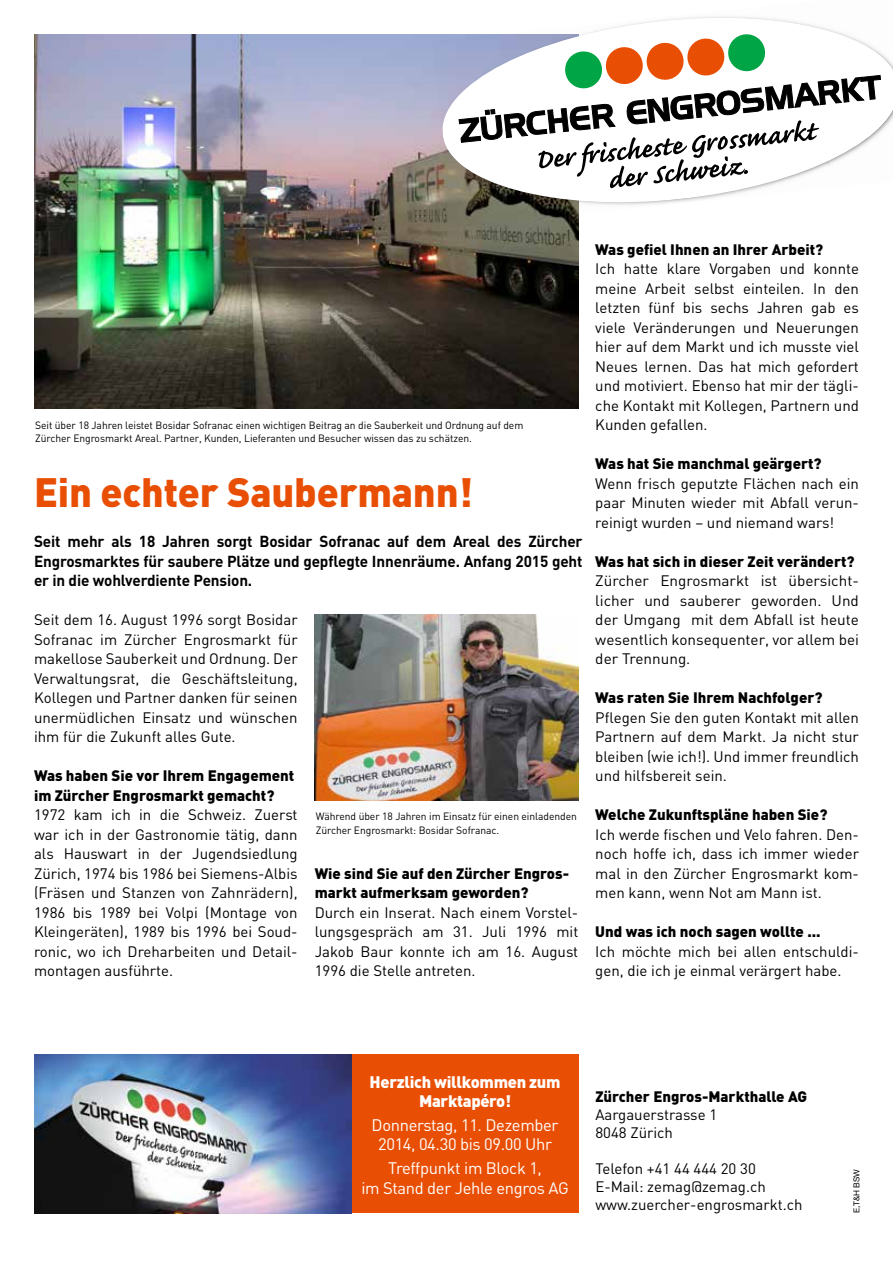
<style>
.page{position:relative;width:893px;height:1263px;background:#fff}
.page>*{position:absolute;margin:0;border:0;box-sizing:border-box;transform-origin:0 0}
.t1{font:900 40.5px "DIN";letter-spacing:-.005em;color:#e94f04}
.t2{font:16.5px/19.5px "DIN";letter-spacing:-.02em;color:#fff;text-align:center}
.t3{font:900 16.5px/19.5px "DIN";letter-spacing:-.02em;color:#fff;text-align:center}
.t4{font:700 15.75px/19.5px "DIN";letter-spacing:-.01em;color:#000;text-align:justify}
.t5{font:15px/19.5px "DIN";color:#000;text-align:justify}
.t6{font:900 15px/19.5px "DIN";color:#000}
.t7{font:10.5px/13.5px "DIN";letter-spacing:-.005em;color:#000}
.t8{font:8.25px "Helvetica Neue";color:#000}
</style>
<div class="page">
<img style="left:34px;top:34px;width:544px;height:375px">
<img style="left:315px;top:614px;width:263px;height:187px">
<img style="left:432px;top:34px;width:4px;height:133px">
<img style="left:445px;top:213px;width:134px;height:14px">
<svg style="left:436px;top:16px;width:457px;height:197px"></svg>
<svg style="left:459px;top:33px;width:422px;height:155px"></svg>
<img style="left:34px;top:1054px;width:318px;height:159px">
<div style="left:352px;top:1054px;width:226px;height:159px;background:#e94f04"></div>
<p class="t7" style="left:35px;top:418px;width:490px">Seit über 18 Jahren leistet Bosidar Sofranac einen wichtigen Beitrag an die Sauberkeit und Ordnung auf dem<br>Zürcher Engrosmarkt Areal. Partner, Kunden, Lieferanten und Besucher wissen das zu schätzen.</p>
<h1 class="t1" style="left:34px;top:466px;width:441px">Ein echter Saubermann!</h1>
<p class="t4" style="left:34px;top:531px;width:550px">Seit mehr als 18 Jahren sorgt Bosidar Sofranac auf dem Areal des Zürcher Engrosmarktes für saubere Plätze und gepflegte Innenräume. Anfang 2015 geht er in die wohlverdiente Pension.</p>
<p class="t5" style="left:34px;top:610px;width:265px">Seit dem 16. August 1996 sorgt Bosidar Sofranac im Zürcher Engrosmarkt für makellose Sauberkeit und Ordnung. Der Verwaltungsrat, die Geschäftsleitung, Kollegen und Partner danken für seinen unermüdlichen Einsatz und wünschen ihm für die Zukunft alles Gute.</p>
<p class="t6" style="left:34px;top:765px;width:262px">Was haben Sie vor Ihrem Engagement im Zürcher Engrosmarkt gemacht?</p>
<p class="t5" style="left:34px;top:805px;width:265px">1972 kam ich in die Schweiz. Zuerst war ich in der Gastronomie tätig, dann als Hauswart in der Jugendsiedlung Zürich, 1974 bis 1986 bei Siemens-Albis (Fräsen und Stanzen von Zahnrädern), 1986 bis 1989 bei Volpi (Montage von Kleingeräten), 1989 bis 1996 bei Soud&shy;ronic, wo ich Dreharbeiten und Detail&shy;montagen ausführte.</p>
<p class="t7" style="left:316px;top:809px;width:263px">Während über 18 Jahren im Einsatz für einen einladenden<br>Zürcher Engrosmarkt: Bosidar Sofranac.</p>
<p class="t6" style="left:315px;top:863px;width:256px">Wie sind Sie auf den Zürcher Engros&shy;markt aufmerksam geworden?</p>
<p class="t5" style="left:315px;top:902px;width:265px">Durch ein Inserat. Nach einem Vorstel&shy;lungsgespräch am 31. Juli 1996 mit Jakob Baur konnte ich am 16. August 1996 die Stelle antreten.</p>
<p class="t6" style="left:595px;top:239px;width:230px">Was gefiel Ihnen an Ihrer Arbeit?</p>
<p class="t5" style="left:595px;top:259px;width:265px">Ich hatte klare Vorgaben und konnte meine Arbeit selbst einteilen. In den letzten fünf bis sechs Jahren gab es viele Veränderungen und Neuerungen hier auf dem Markt und ich musste viel Neues lernen. Das hat mich gefordert und motiviert. Ebenso hat mir der tägli&shy;che Kontakt mit Kollegen, Partnern und Kunden gefallen.</p>
<p class="t6" style="left:595px;top:453px;width:228px">Was hat Sie manchmal geärgert?</p>
<p class="t5" style="left:595px;top:473px;width:265px">Wenn frisch geputzte Flächen nach ein paar Minuten wieder mit Abfall verun&shy;reinigt wurden – und niemand wars!</p>
<p class="t6" style="left:595px;top:551px;width:261px">Was hat sich in dieser Zeit verändert?</p>
<p class="t5" style="left:595px;top:571px;width:265px">Zürcher Engrosmarkt ist übersicht&shy;licher und sauberer geworden. Und der Umgang mit dem Abfall ist heute wesentlich konsequenter, vor allem bei der Trennung.</p>
<p class="t6" style="left:595px;top:687px;width:229px">Was raten Sie Ihrem Nachfolger?</p>
<p class="t5" style="left:595px;top:707px;width:265px">Pflegen Sie den guten Kontakt mit allen Partnern auf dem Markt. Ja nicht stur bleiben (wie ich!). Und immer freundlich und hilfsbereit sein.</p>
<p class="t6" style="left:595px;top:804px;width:234px">Welche Zukunftspläne haben Sie?</p>
<p class="t5" style="left:595px;top:824px;width:265px">Ich werde fischen und Velo fahren. Den&shy;noch hoffe ich, dass ich immer wieder mal in den Zürcher Engrosmarkt kom&shy;men kann, wenn Not am Mann ist.</p>
<p class="t6" style="left:595px;top:921px;width:227px">Und was ich noch sagen wollte ...</p>
<p class="t5" style="left:595px;top:941px;width:265px">Ich möchte mich bei allen entschuldi&shy;gen, die ich je einmal verärgert habe.</p>
<p class="t3" style="left:370px;top:1071px;width:193px">Herzlich willkommen zum<br>Marktapéro!</p>
<p class="t2" style="left:372px;top:1115px;width:188px">Donnerstag, 11. Dezember<br>2014, 04.30 bis 09.00 Uhr</p>
<p class="t2" style="left:361px;top:1158px;width:209px">Treffpunkt im Block 1,<br>im Stand der Jehle engros AG</p>
<p class="t6" style="left:595px;top:1086px;width:214px">Zürcher Engros-Markthalle AG</p>
<p class="t5" style="left:595px;top:1105px;width:123px;line-height:18px">Aargauerstrasse 1<br>8048 Zürich</p>
<p class="t5" style="left:595px;top:1159px;width:209px;line-height:18px;text-align:left">Telefon +41 44 444 20 30<br>E-Mail: zemag@zemag.ch www.zuercher-engrosmarkt.ch</p>
<p class="t8" style="left:852px;top:1213px;width:46px;rotate:-90deg">E,T&amp;H BSW</p>
</div>
